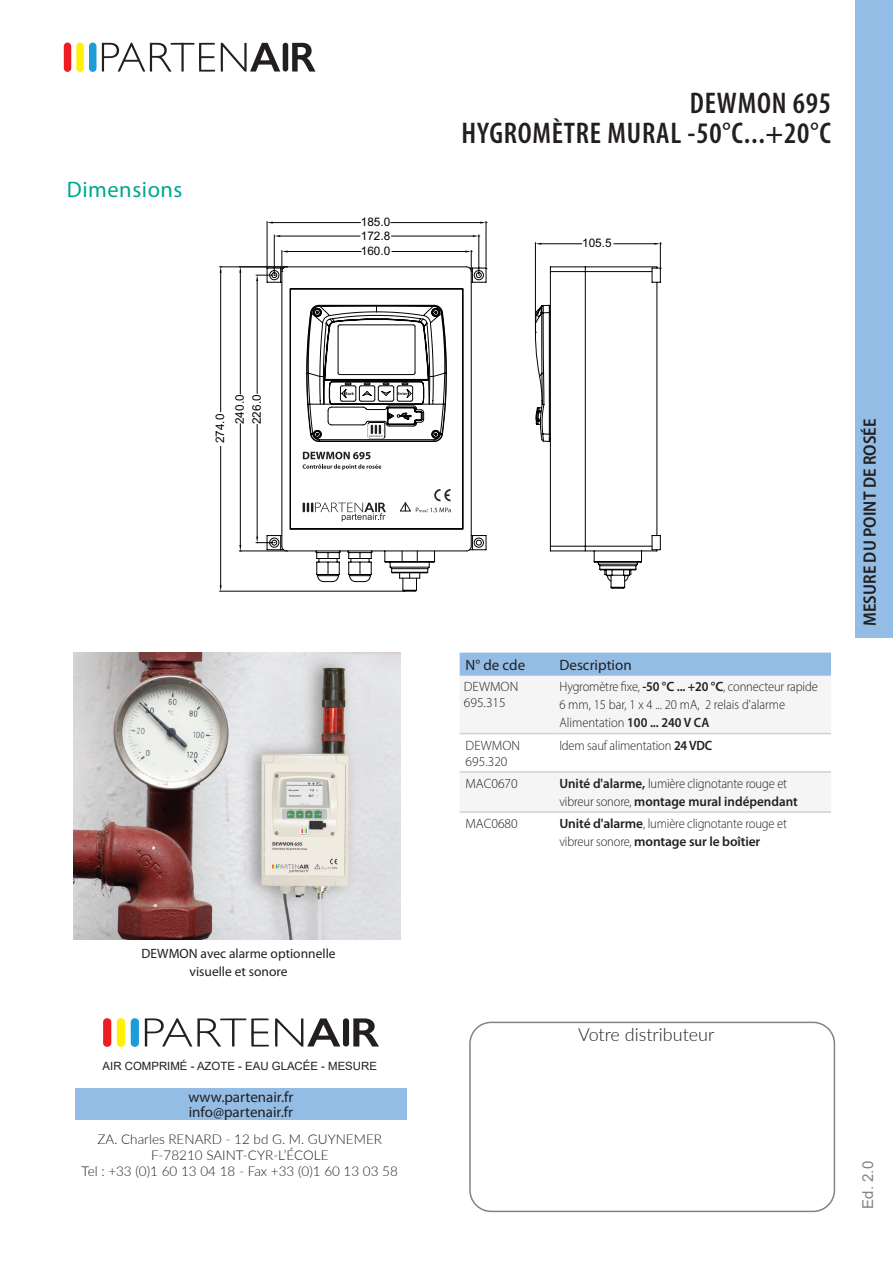
<style>
.page{position:relative;width:893px;height:1263px;background:#fff}
.page>*{position:absolute;margin:0;border:0;box-sizing:border-box;transform-origin:0 0}
.TitreDePageDroite{font:600 condensed 30px "Myriad Pro";letter-spacing:.025em;color:#231f20}
.t1{font:22.5px "Myriad Pro";letter-spacing:.025em;color:#00a78f}
.t2{font:18px "Myriad Variable Concept";color:#231f20}
.t3{font:300 18px "Lato";color:#231f20}
.t4{font:15px "Myriad Pro";color:#231f20}
.t5{font:15px "Arial";color:#828282}
.t6{font:13.5px/18px "Myriad Variable Concept";letter-spacing:-.01em;color:#231f20;scale:.93 1}
.t7{font:300 13.5px "Lato";color:#231f20}
.t8{font:600 13.5px "Myriad Pro";letter-spacing:-.005em;color:#231f20}
.t9{font:13.5px "Myriad Pro";color:#231f20}
.t10{font:13.5px/16.2px "Myriad Variable Concept";letter-spacing:-.01em;color:#231f20}
.t11{font:11.85px "Arial";color:#030303}
.t12{font:11.4px "Arial";color:#231f20}
.t13{font:700 4.2px "Myriad Pro";letter-spacing:-.005em;color:#231f20}
.s1{font-family:"Myriad Pro";font-weight:600}
.s2{font-family:"Myriad Variable Concept";font-weight:400}
</style>
<div class="page">
<svg style="left:221px;top:43px;width:94px;height:29px"></svg>
<svg style="left:64px;top:42px;width:151px;height:30px"></svg>
<div style="left:855px;top:0;width:38px;height:637px;background:#93bde5"></div>
<img style="left:73px;top:653px;width:328px;height:287px">
<svg style="left:286px;top:266px;width:371px;height:326px"></svg>
<svg style="left:281px;top:266px;width:348px;height:316px"></svg>
<svg style="left:239px;top:266px;width:311px;height:285px"></svg>
<svg style="left:239px;top:545px;width:2px;height:7px"></svg>
<hr style="left:535px;top:243px;width:1px;height:88px;background:#030303">
<hr style="left:541px;top:243px;width:41px;height:1px;background:#030303">
<hr style="left:614px;top:243px;width:40px;height:1px;background:#030303">
<hr style="left:219px;top:591px;width:184px;height:1px;background:#030303">
<hr style="left:219px;top:267px;width:66px;height:1px;background:#030303">
<hr style="left:220px;top:446px;width:1px;height:139px;background:#030303">
<hr style="left:220px;top:273px;width:1px;height:139px;background:#030303">
<hr style="left:267px;top:221px;width:1px;height:46px;background:#030303">
<hr style="left:486px;top:221px;width:1px;height:46px;background:#030303">
<svg style="left:255px;top:222px;width:231px;height:328px"></svg>
<svg style="left:256px;top:275px;width:2px;height:6px"></svg>
<svg style="left:267px;top:234px;width:219px;height:49px"></svg>
<svg style="left:256px;top:537px;width:2px;height:6px"></svg>
<svg style="left:652px;top:243px;width:9px;height:40px"></svg>
<svg style="left:652px;top:535px;width:9px;height:15px"></svg>
<hr style="left:657px;top:282px;width:1px;height:253px;background:#030303">
<svg style="left:368px;top:424px;width:16px;height:14px"></svg>
<svg style="left:369px;top:424px;width:15px;height:14px"></svg>
<div style="left:294px;top:445px;width:166px;height:83px;background:#fff"></div>
<svg style="left:400px;top:489px;width:51px;height:24px"></svg>
<svg style="left:303px;top:502px;width:83px;height:20px"></svg>
<svg style="left:303px;top:452px;width:78px;height:18px"></svg>
<svg style="left:460px;top:652px;width:371px;height:24px;background:#96bfe5"></svg>
<svg style="left:460px;top:732px;width:371px;height:3px"></svg>
<hr style="left:460px;top:733px;width:93px;height:1px;background:#d1d2d4">
<hr style="left:553px;top:733px;width:278px;height:1px;background:#d1d2d4">
<hr style="left:460px;top:771px;width:93px;height:2px;background:#d1d2d4">
<hr style="left:553px;top:771px;width:278px;height:2px;background:#d1d2d4">
<hr style="left:460px;top:811px;width:93px;height:2px;background:#d1d2d4">
<hr style="left:553px;top:811px;width:278px;height:2px;background:#d1d2d4">
<svg style="left:131px;top:1018px;width:8px;height:29px"></svg>
<svg style="left:117px;top:1018px;width:8px;height:29px"></svg>
<svg style="left:103px;top:1018px;width:8px;height:29px"></svg>
<svg style="left:275px;top:1018px;width:104px;height:29px"></svg>
<svg style="left:145px;top:1018px;width:124px;height:28px"></svg>
<div style="left:75px;top:1088px;width:331px;height:31px;background:#93bde5"></div>
<div style="left:469px;top:1022px;width:366px;height:190px;border:2px solid #828282;border-radius:21px"></div>
<p class="t1" style="left:67px;top:176px;width:117px">Dimensions</p>
<p class="t11" style="left:212px;top:443px;width:31px;rotate:-90deg">274.0</p>
<p class="t11" style="left:232px;top:424px;width:31px;rotate:-90deg">240.0</p>
<p class="t11" style="left:248px;top:424px;width:31px;rotate:-90deg">226.0</p>
<p class="t11" style="left:361px;top:214px;width:31px">185.0</p>
<p class="t11" style="left:361px;top:227px;width:31px">172.8</p>
<p class="t11" style="left:361px;top:243px;width:31px">160.0</p>
<p class="t13" style="left:345px;top:391px;width:10px">Back</p>
<p class="t13" style="left:398px;top:391px;width:12px">Enter</p>
<p class="t9" style="left:142px;top:945px;width:196px">DEWMON avec alarme optionnelle</p>
<p class="t9" style="left:190px;top:963px;width:99px">visuelle et sonore</p>
<p class="t12" style="left:103px;top:1058px;width:276px">AIR COMPRIMÉ - AZOTE - EAU GLACÉE - MESURE</p>
<p class="t4" style="left:188px;top:1087px;width:106px">www.partenair.fr</p>
<p class="t4" style="left:189px;top:1102px;width:106px">info@partenair.fr</p>
<p class="t7" style="left:97px;top:1130px;width:286px">ZA. Charles RENARD - 12 bd G. M. GUYNEMER</p>
<p class="t7" style="left:151px;top:1146px;width:179px">F-78210 SAINT-CYR-L’ÉCOLE</p>
<p class="t7" style="left:82px;top:1162px;width:318px">Tel : +33 (0)1 60 13 04 18 - Fax +33 (0)1 60 13 03 58</p>
<p class="TitreDePageDroite" style="left:690px;top:85px;width:143px">DEWMON 695</p>
<p class="TitreDePageDroite" style="left:462px;top:115px;width:371px">HYGROMÈTRE MURAL -50°C...+20°C</p>
<p class="t11" style="left:582px;top:235px;width:31px">105.5</p>
<p class="t4" style="left:466px;top:655px;width:61px">N° de cde</p>
<p class="t4" style="left:559px;top:655px;width:74px">Description</p>
<p class="t10" style="left:464px;top:678px;width:56px">DEWMON<br>695.315</p>
<p class="t6" style="left:559px;top:678px;width:279px">Hygromètre fixe, <span class="s1">-50 °C ... +20 °C</span>, connecteur rapide<br>6 mm, 15 bar, 1 x 4 ... 20 mA, 2 relais d'alarme</p>
<p class="t6" style="left:559px;top:714px;width:163px">Alimentation 100 ... 240 V CA</p>
<p class="t10" style="left:466px;top:737px;width:56px">DEWMON</p>
<p class="t10" style="left:466px;top:753px;width:43px">695.320</p>
<p class="t6" style="left:559px;top:736px;width:166px">Idem sauf alimentation 24 VDC</p>
<p class="t10" style="left:466px;top:775px;width:54px">MAC0670</p>
<p class="t6" style="left:559px;top:774px;width:246px"><span class="s1">Unité d'alarme,</span> lumière clignotante rouge et</p>
<p class="t8" style="left:559px;top:793px;width:240px"><span class="s2">vibreur sonore,</span> montage mural indépendant</p>
<p class="t10" style="left:466px;top:815px;width:54px">MAC0680</p>
<p class="t6" style="left:559px;top:815px;width:246px"><span class="s1">Unité d'alarme</span>, lumière clignotante rouge et</p>
<p class="t8" style="left:559px;top:833px;width:202px"><span class="s2">vibreur sonore,</span> montage sur le boîtier</p>
<h3 class="t2" style="left:859px;top:626px;width:209px;rotate:-90deg">MESURE DU POINT DE ROSÉE</h3>
<p class="t3" style="left:578px;top:1022px;width:138px">Votre distributeur</p>
<p class="t5" style="left:857px;top:1209px;width:49px;rotate:-90deg">Ed. 2.0</p>
</div>
